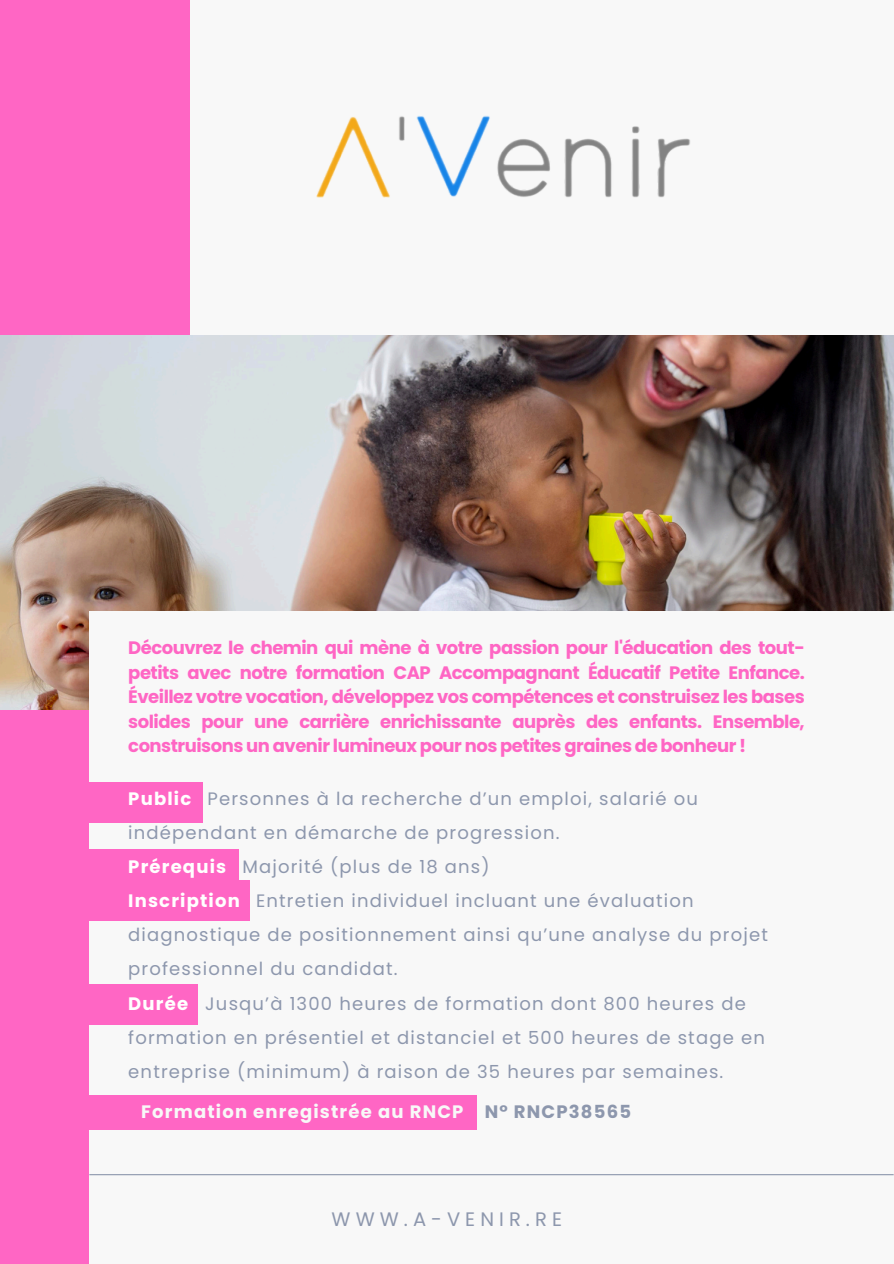
<style>
.page{position:relative;width:894px;height:1264px;background:#fff}
.page>*{position:absolute;margin:0;border:0;box-sizing:border-box;transform-origin:0 0}
.t1{font:19.5px "Poppins";letter-spacing:.26em;color:#8d97ad}
.t2{font:18px/34px "Poppins";letter-spacing:.065em;color:#8d97ad}
.t3{font:700 18px/24.5px "Poppins";letter-spacing:-.03em;color:#ff66c4;text-align:justify}
.t4{font:700 18px "Poppins";letter-spacing:.065em;color:#f8f8f8}
.s1{font-weight:700;color:#fff}
.s2{color:#8d97ad}
</style>
<div class="page">
<div style="left:0;top:0;width:893px;height:1263px;background:#f8f8f8"></div>
<div style="left:0;top:0;width:189px;height:1263px;background:#ff66c4"></div>
<img style="left:0;top:335px;width:893px;height:374px">
<div style="left:89px;top:611px;width:804px;height:652px;background:#f8f8f8"></div>
<hr style="left:89px;top:1174px;width:804px;height:1px;background:#8d97ad">
<img style="left:316px;top:115px;width:374px;height:83px">
<div style="left:0;top:782px;width:202px;height:40px;background:#ff66c4"></div>
<div style="left:7px;top:880px;width:242px;height:40px;background:#ff66c4"></div>
<div style="left:0;top:849px;width:238px;height:40px;background:#ff66c4"></div>
<div style="left:0;top:984px;width:198px;height:40px;background:#ff66c4"></div>
<div style="left:0;top:1095px;width:477px;height:34px;background:#ff66c4"></div>
<h2 class="t3" style="left:128px;top:635px;width:677px">Découvrez le chemin qui mène à votre passion pour l'éducation des tout&shy;petits avec notre formation CAP Accompagnant Éducatif Petite Enfance.<br>Éveillez votre vocation, développez vos compétences et construisez les bases solides pour une carrière enrichissante auprès des enfants. Ensemble, construisons un avenir lumineux pour nos petites graines de bonheur !</h2>
<p class="t2" style="left:128px;top:781px;width:571px"><span class="s1">Public</span> Personnes à la recherche d’un emploi, salarié ou indépendant en démarche de progression.</p>
<p class="t2" style="left:128px;top:849px;width:363px"><span class="s1">Prérequis</span> Majorité (plus de 18 ans)</p>
<p class="t2" style="left:128px;top:883px;width:641px"><span class="s1">Inscription</span> Entretien individuel incluant une évaluation diagnostique de positionnement ainsi qu’une analyse du projet professionnel du candidat.</p>
<p class="t2" style="left:128px;top:986px;width:638px"><span class="s1">Durée</span> Jusqu’à 1300 heures de formation dont 800 heures de formation en présentiel et distanciel et 500 heures de stage en entreprise (minimum) à raison de 35 heures par semaines.</p>
<h1 class="t4" style="left:141px;top:1099px;width:491px">Formation enregistrée au RNCP <span class="s2">N° RNCP38565</span></h1>
<p class="t1" style="left:331px;top:1204px;width:232px">WWW.A-VENIR.RE</p>
</div>
